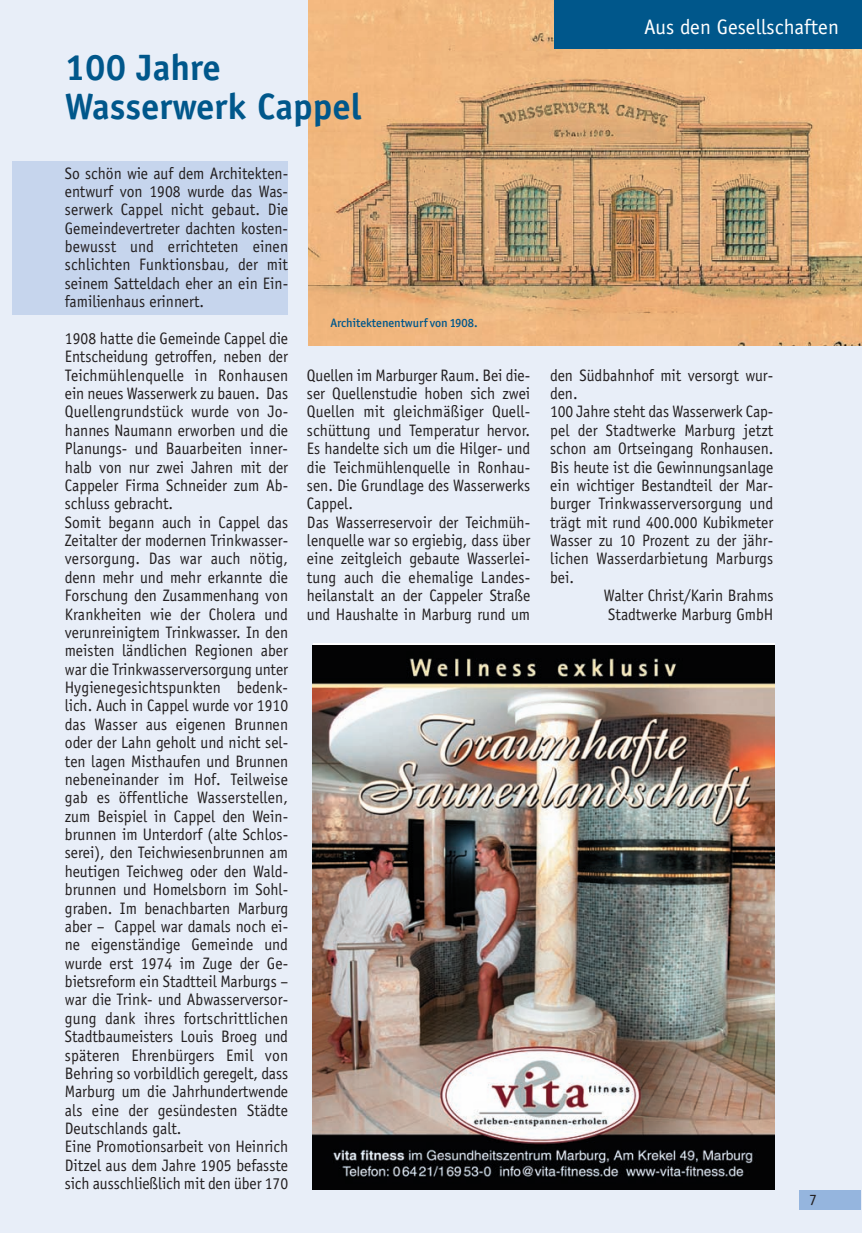
<style>
.page{position:relative;width:863px;height:1234px;background:#fff}
.page>*{position:absolute;margin:0;border:0;box-sizing:border-box;transform-origin:0 0}
.t1{font:700 36.75px/38.5px "Officina Sans";color:#00578b}
.t2{font:21px "Officina Sans";color:#fff}
.t3{font:16.62px/18.4px "Officina Sans";color:#231f20;scale:.94 1}
.t4{font:15.75px "Officina Sans";color:#231f20}
.t5{font:500 12.25px "Officina San ITC";color:#00578b}
</style>
<div class="page">
<div style="left:0;top:0;width:861px;height:1232px;background:#e8eef8"></div>
<div style="left:799px;top:1189px;width:62px;height:20px;background:#95b5de"></div>
<img style="left:308px;top:0;width:553px;height:345px">
<img style="left:313px;top:645px;width:461px;height:544px">
<div style="left:13px;top:160px;width:275px;height:154px;background:#c6d5ed"></div>
<div style="left:554px;top:0;width:307px;height:48px;background:#00578b"></div>
<p class="t1" style="left:65px;top:51px;width:298px">100 Jahre<br>Wasserwerk Cappel</p>
<p class="t2" style="left:644px;top:19px;width:196px">Aus den Gesellschaften</p>
<p class="t3" style="left:65px;top:165px;width:239px;text-align:justify">So schön wie auf dem Architekten&shy;entwurf von 1908 wurde das Was&shy;serwerk Cappel nicht gebaut. Die Gemeindevertreter dachten kosten&shy;bewusst und errichteten einen schlichten Funktionsbau, der mit seinem Satteldach eher an ein Ein&shy;familienhaus erinnert.</p>
<p class="t3" style="left:65px;top:330px;width:239px">1908 hatte die Gemeinde Cappel die Entscheidung getroffen, neben der Teichmühlenquelle in Ronhausen ein neues Wasserwerk zu bauen. Das Quellengrundstück wurde von Jo&shy;hannes Naumann erworben und die Planungs- und Bauarbeiten inner&shy;halb von nur zwei Jahren mit der Cappeler Firma Schneider zum Ab&shy;schluss gebracht.<br>Somit begann auch in Cappel das Zeitalter der modernen Trinkwasser&shy;versorgung. Das war auch nötig, denn mehr und mehr erkannte die Forschung den Zusammenhang von Krankheiten wie der Cholera und verunreinigtem Trinkwasser. In den meisten ländlichen Regionen aber war die Trinkwasserversorgung unter Hygienegesichtspunkten bedenk&shy;lich. Auch in Cappel wurde vor 1910 das Wasser aus eigenen Brunnen oder der Lahn geholt und nicht sel&shy;ten lagen Misthaufen und Brunnen nebeneinander im Hof. Teilweise gab es öffentliche Wasserstellen, zum Beispiel in Cappel den Wein&shy;brunnen im Unterdorf (alte Schlos&shy;serei), den Teichwiesenbrunnen am heutigen Teichweg oder den Wald&shy;brunnen und Homelsborn im Sohl&shy;graben. Im benachbarten Marburg aber – Cappel war damals noch ei&shy;ne eigenständige Gemeinde und wurde erst 1974 im Zuge der Ge&shy;bietsreform ein Stadtteil Marburgs – war die Trink- und Abwasserversor&shy;gung dank ihres fortschrittlichen Stadtbaumeisters Louis Broeg und späteren Ehrenbürgers Emil von Behring so vorbildlich geregelt, dass Marburg um die Jahrhundertwende als eine der gesündesten Städte Deutschlands galt.<br>Eine Promotionsarbeit von Heinrich Ditzel aus dem Jahre 1905 befasste sich ausschließlich mit den über 170</p>
<p class="t5" style="left:331px;top:317px;width:149px">Architektenentwurf von 1908.</p>
<p class="t3" style="left:307px;top:367px;width:239px">Quellen im Marburger Raum. Bei die&shy;ser Quellenstudie hoben sich zwei<br>Quellen mit gleichmäßiger Quell&shy;schüttung und Temperatur hervor.<br>Es handelte sich um die Hilger- und die Teichmühlenquelle in Ronhau&shy;sen. Die Grundlage des Wasserwerks<br>Cappel.<br>Das Wasserreservoir der Teichmüh&shy;lenquelle war so ergiebig, dass über eine zeitgleich gebaute Wasserlei&shy;tung auch die ehemalige Landes&shy;heilanstalt an der Cappeler Straße und Haushalte in Marburg rund um</p>
<p class="t3" style="left:550px;top:367px;width:239px">den Südbahnhof mit versorgt wur-</p>
<p class="t3" style="left:550px;top:386px;width:31px">den.</p>
<p class="t3" style="left:550px;top:404px;width:239px">100 Jahre steht das Wasserwerk Cap-</p>
<p class="t3" style="left:550px;top:422px;width:239px">pel der Stadtwerke Marburg jetzt</p>
<p class="t3" style="left:550px;top:441px;width:239px">schon am Ortseingang Ronhausen.</p>
<p class="t3" style="left:550px;top:459px;width:239px">Bis heute ist die Gewinnungsanlage</p>
<p class="t3" style="left:550px;top:477px;width:239px">ein wichtiger Bestandteil der Mar-</p>
<p class="t3" style="left:550px;top:496px;width:239px">burger Trinkwasserversorgung und</p>
<p class="t3" style="left:550px;top:514px;width:239px">trägt mit rund 400.000 Kubikmeter</p>
<p class="t3" style="left:550px;top:532px;width:239px">Wasser zu 10 Prozent zu der jähr-</p>
<p class="t3" style="left:550px;top:551px;width:239px">lichen Wasserdarbietung Marburgs</p>
<p class="t3" style="left:550px;top:569px;width:27px">bei.</p>
<p class="t3" style="left:604px;top:588px;width:182px">Walter Christ/Karin Brahms</p>
<p class="t3" style="left:608px;top:606px;width:177px">Stadtwerke Marburg GmbH</p>
<p class="t4" style="left:809px;top:1194px;width:9px">7</p>
</div>
